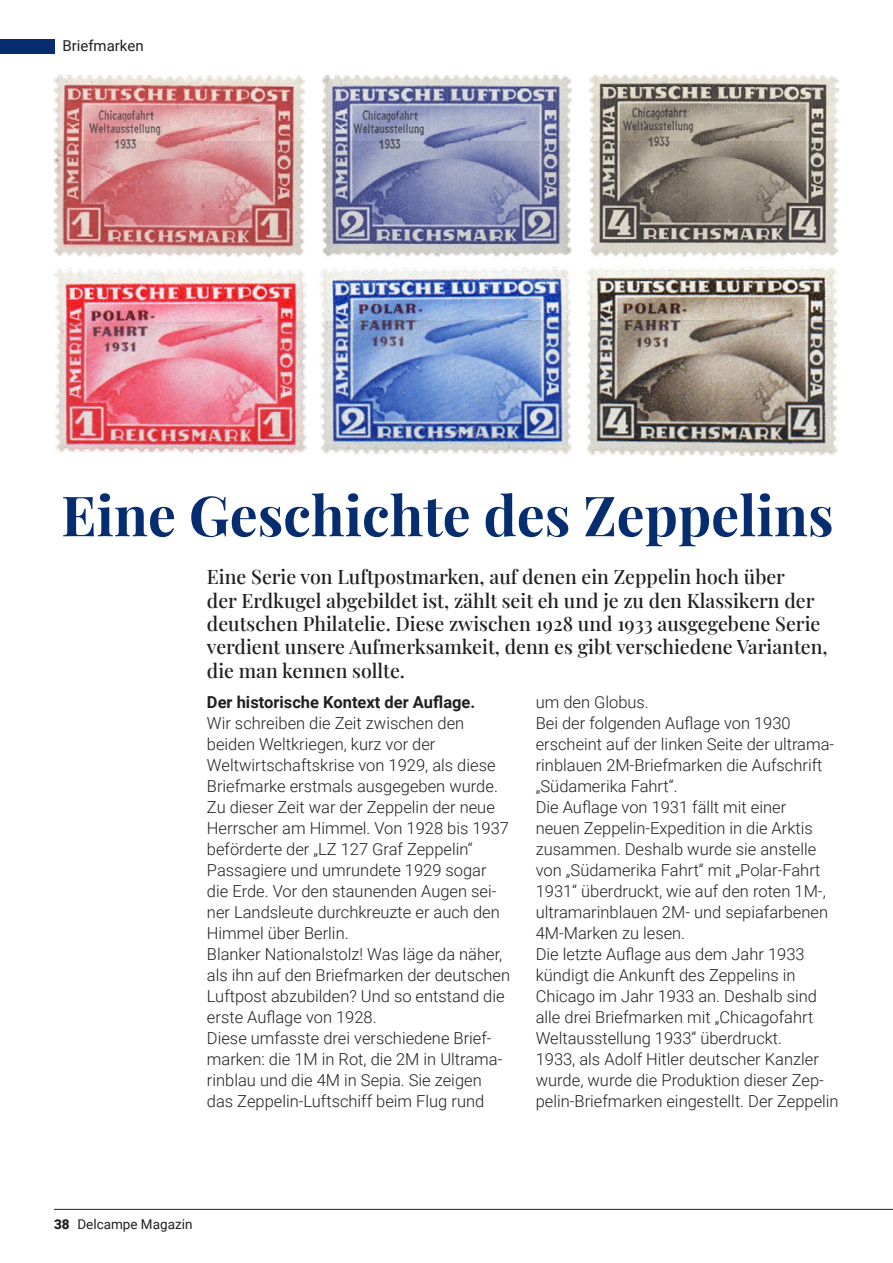
<style>
.page{position:relative;width:893px;height:1263px;background:#fff}
.page>*{position:absolute;margin:0;border:0;box-sizing:border-box;transform-origin:0 0}
.t1{font:700 55.5px "Playfair Display";color:#052d6f}
.t2{font:500 19.5px/23.4px "Playfair Display";color:#231f20}
.t3{font:300 16.5px/21px "Roboto";color:#231f20}
.t4{font:700 16.5px "Roboto";color:#231f20}
.t5{font:15px "Roboto";color:#231f20}
.t6{font:13.5px "Roboto";color:#231f20}
.s1{font-weight:900}
</style>
<div class="page">
<hr style="left:54px;top:1209px;width:839px;height:1px;background:#231f20">
<div style="left:0;top:40px;width:55px;height:14px;background:#052d6f"></div>
<img style="left:54px;top:74px;width:785px;height:183px">
<img style="left:54px;top:267px;width:784px;height:189px">
<p class="t5" style="left:62px;top:35px;width:83px">Briefmarken</p>
<p class="t1" style="left:61px;top:472px;width:774px">Eine Geschichte des Zeppelins</p>
<p class="t2" style="left:207px;top:564px;width:622px">Eine Serie von Luftpostmarken, auf denen ein Zeppelin hoch über<br>der Erdkugel abgebildet ist, zählt seit eh und je zu den Klassikern der deutschen Philatelie. Diese zwischen 1928 und 1933 ausgegebene Serie verdient unsere Aufmerksamkeit, denn es gibt verschiedene Varianten, die man kennen sollte.</p>
<p class="t4" style="left:207px;top:691px;width:270px">Der historische Kontext der Auflage.</p>
<p class="t3" style="left:207px;top:712px;width:292px">Wir schreiben die Zeit zwischen den beiden Weltkriegen, kurz vor der Weltwirtschaftskrise von 1929, als diese Briefmarke erstmals ausgegeben wurde.</p>
<p class="t3" style="left:207px;top:796px;width:304px">Zu dieser Zeit war der Zeppelin der neue Herrscher am Himmel. Von 1928 bis 1937 beförderte der „LZ 127 Graf Zeppelin“ Passagiere und umrundete 1929 sogar die Erde. Vor den staunenden Augen sei&shy;ner Landsleute durchkreuzte er auch den Himmel über Berlin.</p>
<p class="t3" style="left:207px;top:943px;width:305px">Blanker Nationalstolz! Was läge da näher, als ihn auf den Briefmarken der deutschen Luftpost abzubilden? Und so entstand die erste Auflage von 1928.</p>
<p class="t3" style="left:207px;top:1027px;width:297px">Diese umfasste drei verschiedene Brief&shy;marken: die 1M in Rot, die 2M in Ultrama&shy;rinblau und die 4M in Sepia. Sie zeigen das Zeppelin-Luftschiff beim Flug rund</p>
<p class="t3" style="left:536px;top:691px;width:115px">um den Globus.</p>
<p class="t3" style="left:536px;top:712px;width:300px">Bei der folgenden Auflage von 1930 erscheint auf der linken Seite der ultrama&shy;rinblauen 2M-Briefmarken die Aufschrift „Südamerika Fahrt“.</p>
<p class="t3" style="left:536px;top:796px;width:294px">Die Auflage von 1931 fällt mit einer neuen Zeppelin-Expedition in die Arktis zusammen. Deshalb wurde sie anstelle von „Südamerika Fahrt“ mit „Polar-Fahrt 1931“ überdruckt, wie auf den roten 1M-, ultramarinblauen 2M- und sepiafarbenen 4M-Marken zu lesen.</p>
<p class="t3" style="left:536px;top:943px;width:283px">Die letzte Auflage aus dem Jahr 1933 kündigt die Ankunft des Zeppelins in Chicago im Jahr 1933 an. Deshalb sind alle drei Briefmarken mit „Chicagofahrt Weltausstellung 1933“ überdruckt.</p>
<p class="t3" style="left:536px;top:1048px;width:304px">1933, als Adolf Hitler deutscher Kanzler wurde, wurde die Produktion dieser Zep&shy;pelin-Briefmarken eingestellt. Der Zeppelin</p>
<p class="t6" style="left:54px;top:1215px;width:140px"><span class="s1">38</span> Delcampe Magazin</p>
</div>
